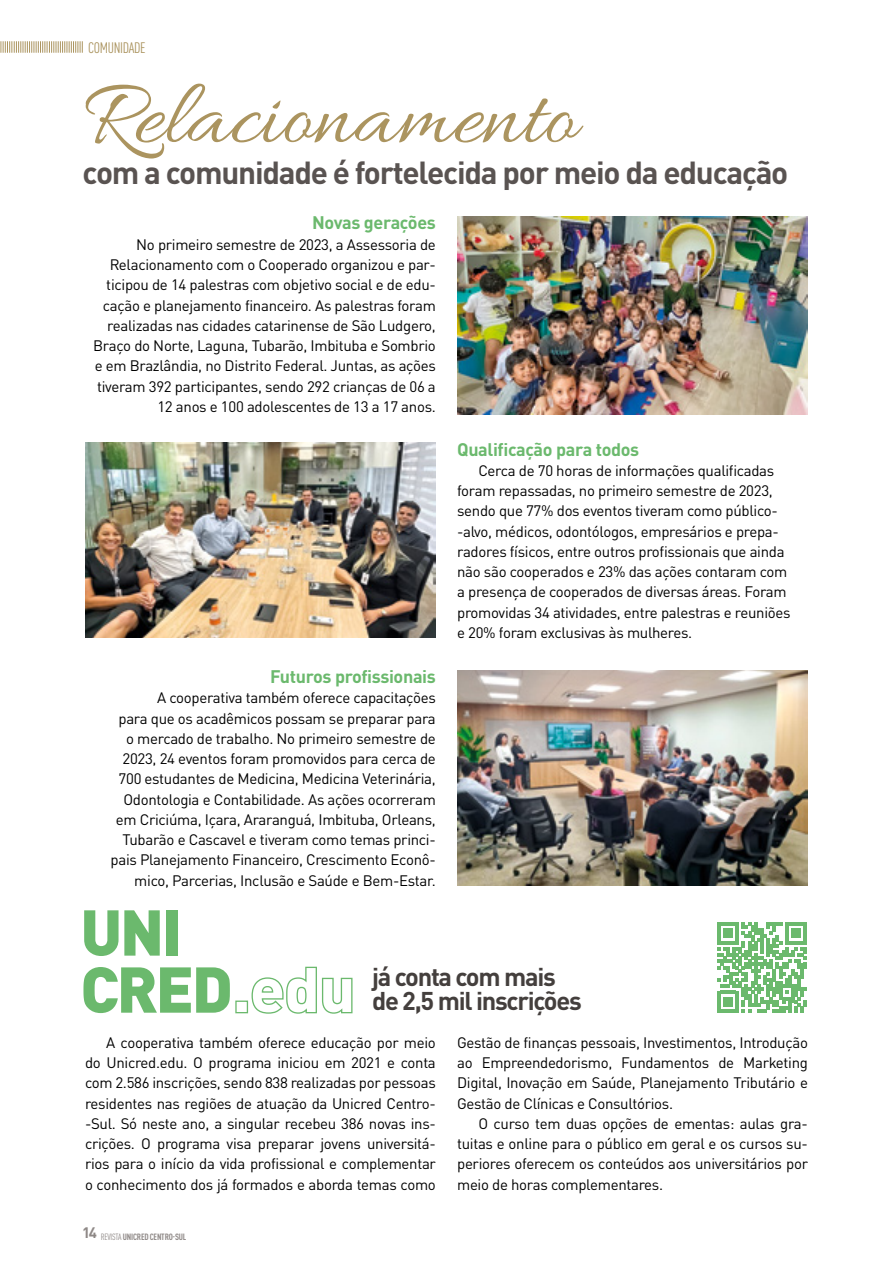
<style>
.page{position:relative;width:893px;height:1276px;background:#fff}
.page>*{position:absolute;margin:0;border:0;box-sizing:border-box;transform-origin:0 0}
.t1{font:95.1px "Allura";color:#ab945f}
.t2{font:900 63.6px/57px "DIN Pro";letter-spacing:-.04em;color:#6bb96d}
.t3{font:700 31.5px "DIN Pro";letter-spacing:-.04em;color:#595351}
.t4{font:700 25.35px/24.8px "DIN Pro";letter-spacing:-.05em;color:#443f3d}
.t5{font:700 18px "DIN Pro";letter-spacing:-.02em;color:#6bb96d}
.t6{font:15px/20.2px "DIN Pro";letter-spacing:-.02em;color:#000;text-align:justify}
.t7{font:condensed 15px "DIN Pro";letter-spacing:-.02em;color:#ab945f}
.t8{font:700 condensed 9px "DIN Pro";letter-spacing:-.02em;color:#8e8886}
.s1{font-stretch:normal;font-size:15px}
.s2{font-weight:400}
</style>
<div class="page">
<img style="left:457px;top:217px;width:351px;height:197px">
<img style="left:457px;top:670px;width:351px;height:215px">
<img style="left:85px;top:443px;width:351px;height:195px">
<svg style="left:717px;top:922px;width:90px;height:90px"></svg>
<svg style="left:1px;top:41px;width:82px;height:12px"></svg>
<p class="t7" style="left:88px;top:37px;width:59px">COMUNIDADE</p>
<h1 class="t1" style="left:83px;top:64px;width:496px">Relacionamento</h1>
<h3 class="t3" style="left:83px;top:146px;width:707px">com a comunidade é fortelecida por meio da educação</h3>
<p class="t5" style="left:312px;top:208px;width:125px">Novas gerações</p>
<p class="t6" style="left:93px;top:233px;width:344px;text-align:right">No primeiro semestre de 2023, a Assessoria de Relacionamento com o Cooperado organizou e par&shy;ticipou de 14 palestras com objetivo social e de edu&shy;cação e planejamento financeiro. As palestras foram realizadas nas cidades catarinense de São Ludgero, Braço do Norte, Laguna, Tubarão, Imbituba e Sombrio e em Brazlândia, no Distrito Federal. Juntas, as ações tiveram 392 participantes, sendo 292 crianças de 06 a 12 anos e 100 adolescentes de 13 a 17 anos.</p>
<p class="t5" style="left:270px;top:661px;width:167px">Futuros profissionais</p>
<p class="t6" style="left:111px;top:686px;width:327px;text-align:right">A cooperativa também oferece capacitações<br>para que os acadêmicos possam se preparar para o mercado de trabalho. No primeiro semestre de 2023, 24 eventos foram promovidos para cerca de 700 estudantes de Medicina, Medicina Veterinária, Odontologia e Contabilidade. As ações ocorreram em Criciúma, Içara, Araranguá, Imbituba, Orleans, Tubarão e Cascavel e tiveram como temas princi&shy;pais Planejamento Financeiro, Crescimento Econô&shy;mico, Parcerias, Inclusão e Saúde e Bem-Estar.</p>
<p class="t5" style="left:457px;top:434px;width:184px">Qualificação para todos</p>
<p class="t6" style="left:457px;top:459px;width:335px;text-align:left;text-indent:21px">Cerca de 70 horas de informações qualificadas foram repassadas, no primeiro semestre de 2023, sendo que 77% dos eventos tiveram como público--alvo, médicos, odontólogos, empresários e prepa&shy;radores físicos, entre outros profissionais que ainda não são cooperados e 23% das ações contaram com a presença de cooperados de diversas áreas. Foram promovidas 34 atividades, entre palestras e reuniões e 20% foram exclusivas às mulheres.</p>
<h2 class="t2" style="left:80px;top:896px;width:277px">UNI<br>CRED.edu</h2>
<h3 class="t4" style="left:372px;top:961px;width:211px">já conta com mais de 2,5 mil inscrições</h3>
<p class="t6" style="left:85px;top:1030px;width:352px;text-indent:21px">A cooperativa também oferece educação por meio do Unicred.edu. O programa iniciou em 2021 e conta com 2.586 inscrições, sendo 838 realizadas por pessoas residentes nas regiões de atuação da Unicred Centro--Sul. Só neste ano, a singular recebeu 386 novas ins&shy;crições. O programa visa preparar jovens universitá&shy;rios para o início da vida profissional e complementar o conhecimento dos já formados e aborda temas como</p>
<p class="t6" style="left:457px;top:1030px;width:352px">Gestão de finanças pessoais, Investimentos, Introdução ao Empreendedorismo, Fundamentos de Marketing Digital, Inovação em Saúde, Planejamento Tributário e Gestão de Clínicas e Consultórios.</p>
<p class="t6" style="left:457px;top:1111px;width:352px;text-indent:21px">O curso tem duas opções de ementas: aulas gra&shy;tuitas e online para o público em geral e os cursos su&shy;periores oferecem os conteúdos aos universitários por meio de horas complementares.</p>
<p class="t8" style="left:82px;top:1229px;width:105px"><span class="s1">14</span> <span class="s2">REVISTA</span> UNICRED CENTRO-SUL</p>
</div>
